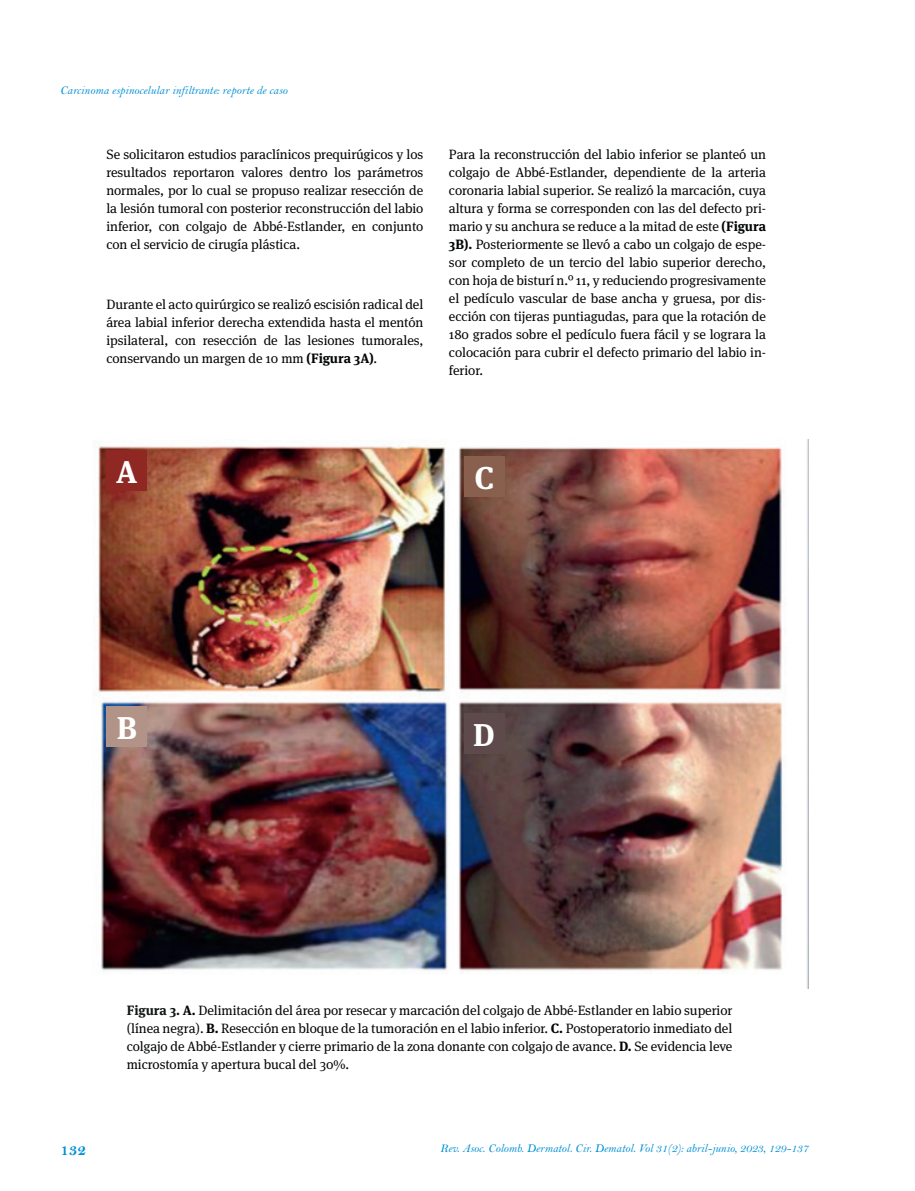
<style>
.page{position:relative;width:915px;height:1191px;background:#fff}
.page>*{position:absolute;margin:0;border:0;box-sizing:border-box;transform-origin:0 0}
.t1{font:700 31.5px "Meta Serif OT";color:#fff}
.t2{font:16.5px "Bell MT Bold";color:#0090d5}
.t3{font:13.5px/18px "Meta Serif OT";letter-spacing:-.005em;color:#030505;text-align:justify}
.t4{font:12px "Bell MT Italic";color:#0090d5}
.s1{font-weight:700}
.s2{font-weight:700;color:#121617}
</style>
<div class="page">
<img style="left:98px;top:439px;width:710px;height:549px">
<div style="left:106px;top:450px;width:41px;height:40px;background:#8f2723"></div>
<div style="left:106px;top:706px;width:41px;height:40px;background:#b29387"></div>
<div style="left:463px;top:456px;width:41px;height:40px;background:#895f4e"></div>
<div style="left:463px;top:714px;width:41px;height:40px;background:#5e4a4a"></div>
<p class="t4" style="left:60px;top:83px;width:229px">Carcinoma espinocelular infiltrante: reporte de caso</p>
<p class="t3" style="left:106px;top:146px;width:318px">Se solicitaron estudios paraclínicos prequirúgicos y los resultados reportaron valores dentro los parámetros normales, por lo cual se propuso realizar resección de la lesión tumoral con posterior reconstrucción del labio inferior, con colgajo de Abbé-Estlander, en conjunto con el servicio de cirugía plástica.</p>
<p class="t3" style="left:106px;top:296px;width:318px">Durante el acto quirúrgico se realizó escisión radical del área labial inferior derecha extendida hasta el mentón ipsilateral, con resección de las lesiones tumorales, conservando un margen de 10 mm <span class="s1">(Figura 3A)</span>.</p>
<p class="t3" style="left:449px;top:146px;width:318px">Para la reconstrucción del labio inferior se planteó un colgajo de Abbé-Estlander, dependiente de la arteria coronaria labial superior. Se realizó la marcación, cuya altura y forma se corresponden con las del defecto pri&shy;mario y su anchura se reduce a la mitad de este <span class="s1">(Figura 3B).</span> Posteriormente se llevó a cabo un colgajo de espe&shy;sor completo de un tercio del labio superior derecho, con hoja de bisturí n.º 11, y reduciendo progresivamente el pedículo vascular de base ancha y gruesa, por dis&shy;ección con tijeras puntiagudas, para que la rotación de 180 grados sobre el pedículo fuera fácil y se lograra la colocación para cubrir el defecto primario del labio in&shy;ferior.</p>
<h1 class="t1" style="left:116px;top:452px;width:23px">A</h1>
<h1 class="t1" style="left:474px;top:458px;width:21px">C</h1>
<h1 class="t1" style="left:117px;top:708px;width:21px">B</h1>
<h1 class="t1" style="left:473px;top:716px;width:23px">D</h1>
<p class="t2" style="left:60px;top:1140px;width:28px">132</p>
<p class="t3" style="left:127px;top:1002px;width:607px"><span class="s2">Figura 3.</span> <span class="s1">A.</span> Delimitación del área por resecar y marcación del colgajo de Abbé-Estlander en labio superior (línea negra). <span class="s1">B.</span> Resección en bloque de la tumoración en el labio inferior. <span class="s1">C.</span> Postoperatorio inmediato del colgajo de Abbé-Estlander y cierre primario de la zona donante con colgajo de avance. <span class="s1">D.</span> Se evidencia leve microstomía y apertura bucal del 30%.</p>
<p class="t4" style="left:440px;top:1141px;width:370px">Rev. Asoc. Colomb. Dermatol. Cir. Dematol. Vol 31(2): abril-junio, 2023, 129-137</p>
</div>
